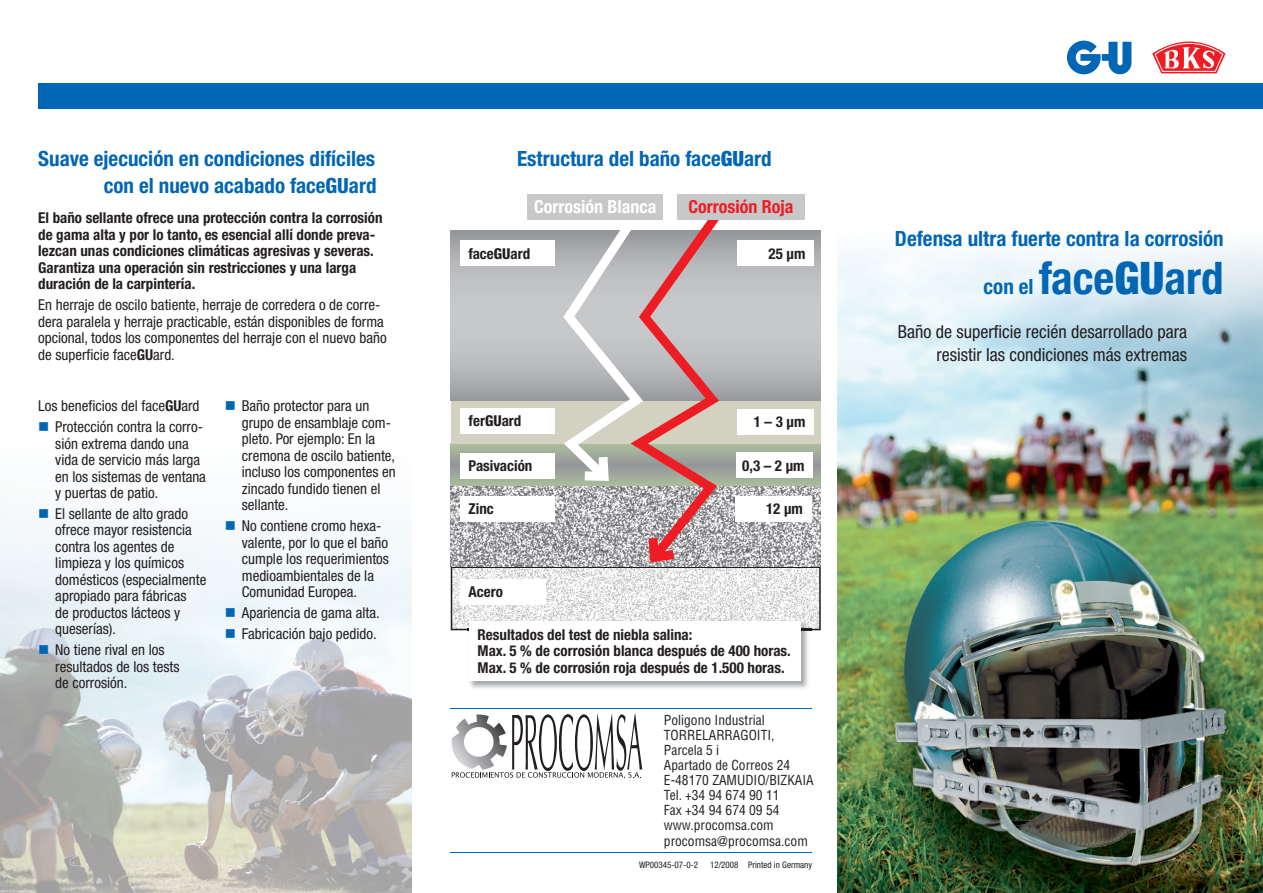
<style>
.page{position:relative;width:1263px;height:893px;background:#fff}
.page>*{position:absolute;margin:0;border:0;box-sizing:border-box;transform-origin:0 0}
.t1{font:700 condensed 45px "Helvetica Neue LT Pro";color:#0166b3}
.t2{font:700 condensed 21px/27px "Helvetica Neue LT Pro";color:#0166b3;text-align:right}
.t3{font:condensed 18px/22.5px "Helvetica Neue LT Pro";color:#231f20;text-align:right}
.t4{font:700 condensed 18px "Helvetica Neue LT Pro";color:#fff}
.t5{font:700 condensed 18px "Helvetica Neue LT Pro";color:#ee1d23}
.t6{font:condensed 15px/16.5px "Helvetica Neue LT Pro";color:#231f20}
.t7{font:700 condensed 15px/16.5px "Helvetica Neue LT Pro";color:#231f20}
.t8{font:condensed 13.5px/15.1px "Helvetica";color:#231f20}
.t9{font:condensed 9px "Helvetica Neue LT Pro";color:#231f20}
.s1{font-weight:800}
.s2{font-weight:700}
.s3{color:#0166b3}
.s4{font-weight:900}
.s5{font-size:21px}
</style>
<div class="page">
<img style="left:838px;top:56px;width:425px;height:837px">
<img style="left:0;top:514px;width:412px;height:379px">
<div style="left:38px;top:83px;width:1225px;height:25px;background:#0166b3"></div>
<svg style="left:451px;top:209px;width:370px;height:421px;background:#c3bdbc"></svg>
<hr style="left:451px;top:708px;width:361px;height:1px;background:#0166b3">
<hr style="left:451px;top:852px;width:361px;height:1px;background:#0166b3">
<div style="left:460px;top:579px;width:85px;height:26px;background:#fff"></div>
<div style="left:737px;top:409px;width:77px;height:26px;background:#fff"></div>
<div style="left:736px;top:453px;width:77px;height:25px;background:#fff"></div>
<div style="left:735px;top:496px;width:76px;height:26px;background:#fff"></div>
<div style="left:460px;top:496px;width:94px;height:26px;background:#fff"></div>
<img style="left:468px;top:619px;width:343px;height:70px">
<div style="left:469px;top:621px;width:332px;height:60px;background:#fff"></div>
<div style="left:460px;top:240px;width:94px;height:26px;background:#fff"></div>
<div style="left:737px;top:240px;width:77px;height:26px;background:#fff"></div>
<div style="left:460px;top:408px;width:94px;height:26px;background:#fff"></div>
<div style="left:460px;top:453px;width:94px;height:25px;background:#fff"></div>
<div style="left:528px;top:194px;width:135px;height:26px;background:#c7c8ca"></div>
<div style="left:677px;top:194px;width:128px;height:26px;background:#c7c8ca"></div>
<svg style="left:452px;top:714px;width:190px;height:65px"></svg>
<svg style="left:1067px;top:41px;width:64px;height:33px"></svg>
<svg style="left:1152px;top:42px;width:73px;height:31px"></svg>
<h2 class="t2" style="left:38px;top:144px;width:340px">Suave ejecución en condiciones difíciles con el nuevo acabado face<span class="s1">GU</span>ard</h2>
<p class="t7" style="left:38px;top:210px;width:346px">El baño sellante ofrece una protección contra la corrosión de gama alta y por lo tanto, es esencial allí donde preva&shy;lezcan unas condiciones climáticas agresivas y severas.<br>Garantiza una operación sin restricciones y una larga duración de la carpintería.</p>
<p class="t6" style="left:38px;top:296px;width:350px">En herraje de oscilo batiente, herraje de corredera o de corre&shy;dera paralela y herraje practicable, están disponibles de forma opcional, todos los componentes del herraje con el nuevo baño de superficie face<span class="s2">GU</span>ard.</p>
<p class="t6" style="left:38px;top:398px;width:163px">Los beneficios del face<span class="s2">GU</span>ard</p>
<p class="t6" style="left:55px;top:418px;width:152px;text-indent:-17px"><span class="s3">■</span> Protección contra la corro&shy;sión extrema dando una vida de servicio más larga en los sistemas de ventana y puertas de patio.</p>
<p class="t6" style="left:55px;top:505px;width:153px;text-indent:-17px"><span class="s3">■</span> El sellante de alto grado ofrece mayor resistencia contra los agentes de limpieza y los químicos domésticos (especialmente apropiado para fábricas<br>de productos lácteos y queserías).</p>
<p class="t6" style="left:55px;top:641px;width:126px;text-indent:-17px"><span class="s3">■</span> No tiene rival en los resultados de los tests de corrosión.</p>
<p class="t6" style="left:242px;top:398px;width:155px;text-indent:-17px"><span class="s3">■</span> Baño protector para un grupo de ensamblaje com&shy;pleto. Por ejemplo: En la cremona de oscilo batiente, incluso los componentes en zincado fundido tienen el sellante.</p>
<p class="t6" style="left:242px;top:517px;width:149px;text-indent:-17px"><span class="s3">■</span> No contiene cromo hexa&shy;valente, por lo que el baño cumple los requerimientos medioambientales de la<br>Comunidad Europea.</p>
<p class="t6" style="left:225px;top:604px;width:156px"><span class="s3">■</span> Apariencia de gama alta.</p>
<p class="t6" style="left:225px;top:625px;width:153px"><span class="s3">■</span> Fabricación bajo pedido.</p>
<h2 class="t2" style="left:517px;top:144px;width:256px">Estructura del baño face<span class="s4">GU</span>ard</h2>
<p class="t4" style="left:534px;top:196px;width:124px">Corrosión Blanca</p>
<p class="t5" style="left:689px;top:196px;width:106px">Corrosión Roja</p>
<p class="t7" style="left:469px;top:245px;width:63px">face<span class="s1">GU</span>ard</p>
<p class="t7" style="left:768px;top:245px;width:38px">25 µm</p>
<p class="t7" style="left:469px;top:412px;width:54px">fer<span class="s1">GU</span>ard</p>
<p class="t7" style="left:469px;top:457px;width:65px">Pasivación</p>
<p class="t7" style="left:754px;top:414px;width:53px">1 – 3 µm</p>
<p class="t7" style="left:742px;top:457px;width:64px">0,3 – 2 µm</p>
<p class="t7" style="left:469px;top:501px;width:27px">Zinc</p>
<p class="t7" style="left:766px;top:501px;width:38px">12 µm</p>
<p class="t7" style="left:469px;top:584px;width:36px">Acero</p>
<p class="t7" style="left:478px;top:626px;width:315px">Resultados del test de niebla salina:<br>Max. 5 % de corrosión blanca después de 400 horas.<br>Max. 5 % de corrosión roja después de 1.500 horas.</p>
<p class="t8" style="left:664px;top:712px;width:151px">Poligono Industrial<br>TORRELARRAGOITI,<br>Parcela 5 i<br>Apartado de Correos 24<br>E-48170 ZAMUDIO/BIZKAIA<br>Tel. +34 94 674 90 11<br>Fax +34 94 674 09 54 www.procomsa.com procomsa@procomsa.com</p>
<p class="t9" style="left:639px;top:859px;width:61px">WP00345-07-0-2</p>
<p class="t9" style="left:710px;top:859px;width:104px">12/2008 Printed in Germany</p>
<h2 class="t2" style="left:895px;top:224px;width:330px">Defensa ultra fuerte contra la corrosión</h2>
<h1 class="t1" style="left:983px;top:250px;width:242px"><span class="s5">con el</span> face<span class="s4">GU</span>ard</h1>
<p class="t3" style="left:898px;top:320px;width:291px">Baño de superficie recién desarrollado para resistir las condiciones más extremas</p>
</div>
